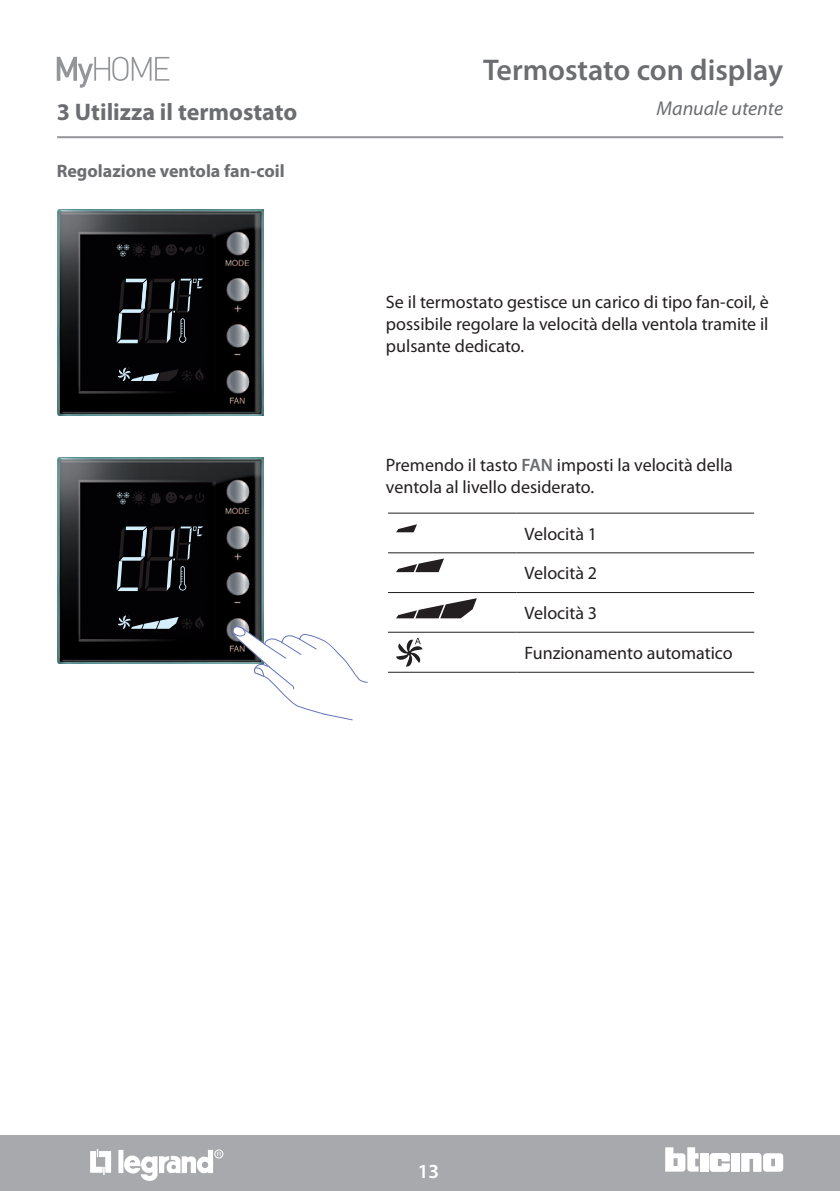
<style>
.page{position:relative;width:840px;height:1191px;background:#fff}
.page>*{position:absolute;margin:0;border:0;box-sizing:border-box;transform-origin:0 0}
.t1{font:600 30px "Myriad Pro";color:#6c6d70}
.t2{font:700 24px "Myriad Pro";color:#6c6d70}
.t3{font:italic 20px "Myriad Pro";color:#6c6d70}
.t4{font:600 20px "Myriad Pro";color:#fff}
.t5{font:18px/22px "Myriad Pro";color:#231f20}
.t6{font:700 18px "Myriad Pro";color:#6c6d70}
.s1{font-weight:600;color:#6c6d70}
</style>
<div class="page">
<div style="left:0;top:1135px;width:839px;height:56px;background:#a8a9ad"></div>
<div style="left:699px;top:1153px;width:8px;height:18px;background:#fff"></div>
<div style="left:731px;top:1153px;width:8px;height:18px;background:#fff"></div>
<svg style="left:741px;top:1153px;width:41px;height:18px"></svg>
<svg style="left:665px;top:1147px;width:33px;height:24px"></svg>
<svg style="left:709px;top:1153px;width:20px;height:18px"></svg>
<div style="left:118px;top:1149px;width:5px;height:24px;background:#fff"></div>
<svg style="left:90px;top:1149px;width:21px;height:25px"></svg>
<div style="left:214px;top:1149px;width:9px;height:9px;border:1px solid #fff;border-radius:50%"></div>
<svg style="left:123px;top:1149px;width:98px;height:32px"></svg>
<hr style="left:57px;top:136px;width:725px;height:2px;background:#939598">
<svg style="left:57px;top:57px;width:112px;height:31px"></svg>
<img style="left:57px;top:457px;width:206px;height:206px">
<svg style="left:116px;top:490px;width:88px;height:15px"></svg>
<svg style="left:118px;top:614px;width:86px;height:15px"></svg>
<svg style="left:117px;top:526px;width:86px;height:65px;background:#212327"></svg>
<svg style="left:220px;top:591px;width:148px;height:130px"></svg>
<hr style="left:388px;top:513px;width:128px;height:1px;background:#231f20">
<hr style="left:516px;top:513px;width:237px;height:1px;background:#231f20">
<hr style="left:388px;top:552px;width:128px;height:1px;background:#231f20">
<hr style="left:516px;top:552px;width:237px;height:1px;background:#231f20">
<hr style="left:388px;top:592px;width:128px;height:1px;background:#231f20">
<hr style="left:516px;top:592px;width:237px;height:1px;background:#231f20">
<hr style="left:388px;top:632px;width:128px;height:1px;background:#231f20">
<hr style="left:516px;top:632px;width:237px;height:1px;background:#231f20">
<hr style="left:388px;top:672px;width:128px;height:1px;background:#231f20">
<hr style="left:516px;top:672px;width:237px;height:1px;background:#231f20">
<svg style="left:396px;top:524px;width:21px;height:8px"></svg>
<svg style="left:396px;top:558px;width:48px;height:14px"></svg>
<svg style="left:396px;top:598px;width:80px;height:20px"></svg>
<svg style="left:396px;top:638px;width:26px;height:28px"></svg>
<img style="left:57px;top:210px;width:206px;height:205px">
<svg style="left:116px;top:242px;width:88px;height:16px"></svg>
<svg style="left:118px;top:367px;width:86px;height:15px"></svg>
<svg style="left:117px;top:278px;width:86px;height:65px;background:#212326"></svg>
<h2 class="t2" style="left:57px;top:96px;width:242px">3 Utilizza il termostato</h2>
<p class="t6" style="left:57px;top:159px;width:229px">Regolazione ventola fan-coil</p>
<h1 class="t1" style="left:483px;top:50px;width:301px">Termostato con display</h1>
<p class="t3" style="left:656px;top:96px;width:128px">Manuale utente</p>
<p class="t5" style="left:386px;top:290px;width:384px;text-align:justify">Se il termostato gestisce un carico di tipo fan-coil, è possibile regolare la velocità della ventola tramite il pulsante dedicato.</p>
<p class="t5" style="left:386px;top:454px;width:348px">Premendo il tasto <span class="s1">FAN</span> imposti la velocità della ventola al livello desiderato.</p>
<p class="t5" style="left:524px;top:522px;width:74px">Velocità 1</p>
<p class="t5" style="left:524px;top:562px;width:74px">Velocità 2</p>
<p class="t5" style="left:524px;top:602px;width:74px">Velocità 3</p>
<p class="t5" style="left:524px;top:641px;width:209px">Funzionamento automatico</p>
<p class="t4" style="left:417px;top:1158px;width:23px">13</p>
</div>
